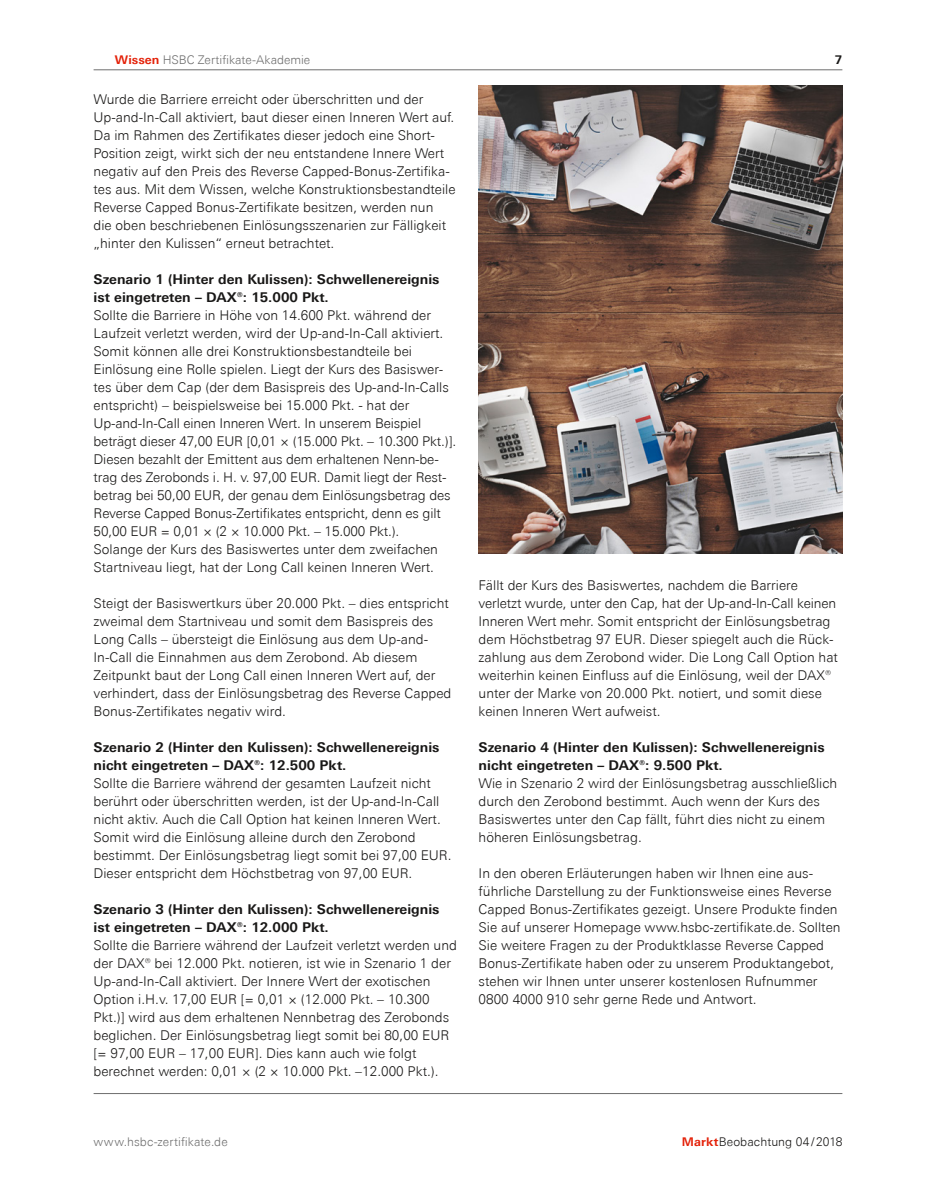
<style>
.page{position:relative;width:936px;height:1191px;background:#fff}
.page>*{position:absolute;margin:0;border:0;box-sizing:border-box;transform-origin:0 0}
.t1{font:300 13.5px/18px "Univers Next Pro";color:#181716}
.t2{font:700 13.5px/18px "Univers Next Pro";color:#181716}
.t3{font:300 12px "Univers Next Pro";color:#6e6e6e}
.t4{font:300 12px "Univers Next Pro";letter-spacing:.01em;color:#181716}
.t5{font:700 12px "Univers Next Pro";color:#181716}
.s1{font-weight:700;color:#e4220a}
</style>
<div class="page">
<img style="left:478px;top:86px;width:364px;height:468px">
<hr style="left:94px;top:69px;width:748px;height:1px;background:#6e6e6e">
<hr style="left:94px;top:1093px;width:748px;height:1px;background:#6e6e6e">
<p class="t3" style="left:115px;top:53px;width:197px"><span class="s1">Wissen</span> HSBC Zertifikate-Akademie</p>
<p class="t5" style="left:834px;top:52px;width:9px">7</p>
<p class="t1" style="left:94px;top:90px;width:363px">Wurde die Barriere erreicht oder überschritten und der Up-and-In-Call aktiviert, baut dieser einen Inneren Wert auf.<br>Da im Rahmen des Zertifikates dieser jedoch eine Short-Position zeigt, wirkt sich der neu entstandene Innere Wert negativ auf den Preis des Reverse Capped-Bonus-Zertifika&shy;tes aus. Mit dem Wissen, welche Konstruktionsbestandteile Reverse Capped Bonus-Zertifikate besitzen, werden nun<br>die oben beschriebenen Einlösungsszenarien zur Fälligkeit „hinter den Kulissen“ erneut betrachtet.</p>
<p class="t2" style="left:94px;top:270px;width:347px">Szenario 1 (Hinter den Kulissen): Schwellenereignis ist eingetreten – DAX®: 15.000 Pkt.</p>
<p class="t1" style="left:94px;top:306px;width:364px">Sollte die Barriere in Höhe von 14.600 Pkt. während der Laufzeit verletzt werden, wird der Up-and-In-Call aktiviert.<br>Somit können alle drei Konstruktionsbestandteile bei Einlösung eine Rolle spielen. Liegt der Kurs des Basiswer&shy;tes über dem Cap (der dem Basispreis des Up-and-In-Calls entspricht) – beispielsweise bei 15.000 Pkt. - hat der Up-and-In-Call einen Inneren Wert. In unserem Beispiel beträgt dieser 47,00 EUR [0,01 × (15.000 Pkt. – 10.300 Pkt.)].<br>Diesen bezahlt der Emittent aus dem erhaltenen Nenn-be&shy;trag des Zerobonds i. H. v. 97,00 EUR. Damit liegt der Rest&shy;betrag bei 50,00 EUR, der genau dem Einlösungsbetrag des Reverse Capped Bonus-Zertifikates entspricht, denn es gilt 50,00 EUR = 0,01 × (2 × 10.000 Pkt. – 15.000 Pkt.).<br>Solange der Kurs des Basiswertes unter dem zweifachen Startniveau liegt, hat der Long Call keinen Inneren Wert.</p>
<p class="t1" style="left:94px;top:594px;width:359px">Steigt der Basiswertkurs über 20.000 Pkt. – dies entspricht zweimal dem Startniveau und somit dem Basispreis des Long Calls – übersteigt die Einlösung aus dem Up-and-In-Call die Einnahmen aus dem Zerobond. Ab diesem Zeitpunkt baut der Long Call einen Inneren Wert auf, der verhindert, dass der Einlösungsbetrag des Reverse Capped Bonus-Zertifikates negativ wird.</p>
<p class="t2" style="left:94px;top:738px;width:347px">Szenario 2 (Hinter den Kulissen): Schwellenereignis nicht eingetreten – DAX®: 12.500 Pkt.</p>
<p class="t1" style="left:94px;top:774px;width:359px">Sollte die Barriere während der gesamten Laufzeit nicht berührt oder überschritten werden, ist der Up-and-In-Call nicht aktiv. Auch die Call Option hat keinen Inneren Wert.<br>Somit wird die Einlösung alleine durch den Zerobond bestimmt. Der Einlösungsbetrag liegt somit bei 97,00 EUR.<br>Dieser entspricht dem Höchstbetrag von 97,00 EUR.</p>
<p class="t2" style="left:94px;top:899px;width:347px">Szenario 3 (Hinter den Kulissen): Schwellenereignis ist eingetreten – DAX®: 12.000 Pkt.</p>
<p class="t1" style="left:94px;top:936px;width:365px">Sollte die Barriere während der Laufzeit verletzt werden und der DAX® bei 12.000 Pkt. notieren, ist wie in Szenario 1 der Up-and-In-Call aktiviert. Der Innere Wert der exotischen Option i.H.v. 17,00 EUR [= 0,01 × (12.000 Pkt. – 10.300<br>Pkt.)] wird aus dem erhaltenen Nennbetrag des Zerobonds beglichen. Der Einlösungsbetrag liegt somit bei 80,00 EUR [= 97,00 EUR – 17,00 EUR]. Dies kann auch wie folgt berechnet werden: 0,01 × (2 × 10.000 Pkt. –12.000 Pkt.).</p>
<p class="t1" style="left:478px;top:575px;width:361px">Fällt der Kurs des Basiswertes, nachdem die Barriere verletzt wurde, unter den Cap, hat der Up-and-In-Call keinen Inneren Wert mehr. Somit entspricht der Einlösungsbetrag dem Höchstbetrag 97 EUR. Dieser spiegelt auch die Rück&shy;zahlung aus dem Zerobond wider. Die Long Call Option hat weiterhin keinen Einfluss auf die Einlösung, weil der DAX® unter der Marke von 20.000 Pkt. notiert, und somit diese keinen Inneren Wert aufweist.</p>
<p class="t2" style="left:478px;top:737px;width:347px">Szenario 4 (Hinter den Kulissen): Schwellenereignis nicht eingetreten – DAX®: 9.500 Pkt.</p>
<p class="t1" style="left:478px;top:773px;width:360px">Wie in Szenario 2 wird der Einlösungsbetrag ausschließlich durch den Zerobond bestimmt. Auch wenn der Kurs des Basiswertes unter den Cap fällt, führt dies nicht zu einem höheren Einlösungsbetrag.</p>
<p class="t1" style="left:478px;top:863px;width:363px">In den oberen Erläuterungen haben wir Ihnen eine aus&shy;führliche Darstellung zu der Funktionsweise eines Reverse Capped Bonus-Zertifikates gezeigt. Unsere Produkte finden Sie auf unserer Homepage www.hsbc-zertifikate.de. Sollten Sie weitere Fragen zu der Produktklasse Reverse Capped Bonus-Zertifikate haben oder zu unserem Produktangebot, stehen wir Ihnen unter unserer kostenlosen Rufnummer 0800 4000 910 sehr gerne Rede und Antwort.</p>
<p class="t3" style="left:94px;top:1135px;width:136px">www.hsbc-zertifikate.de</p>
<p class="t4" style="left:681px;top:1135px;width:162px"><span class="s1">Markt</span>Beobachtung 04/2018</p>
</div>
